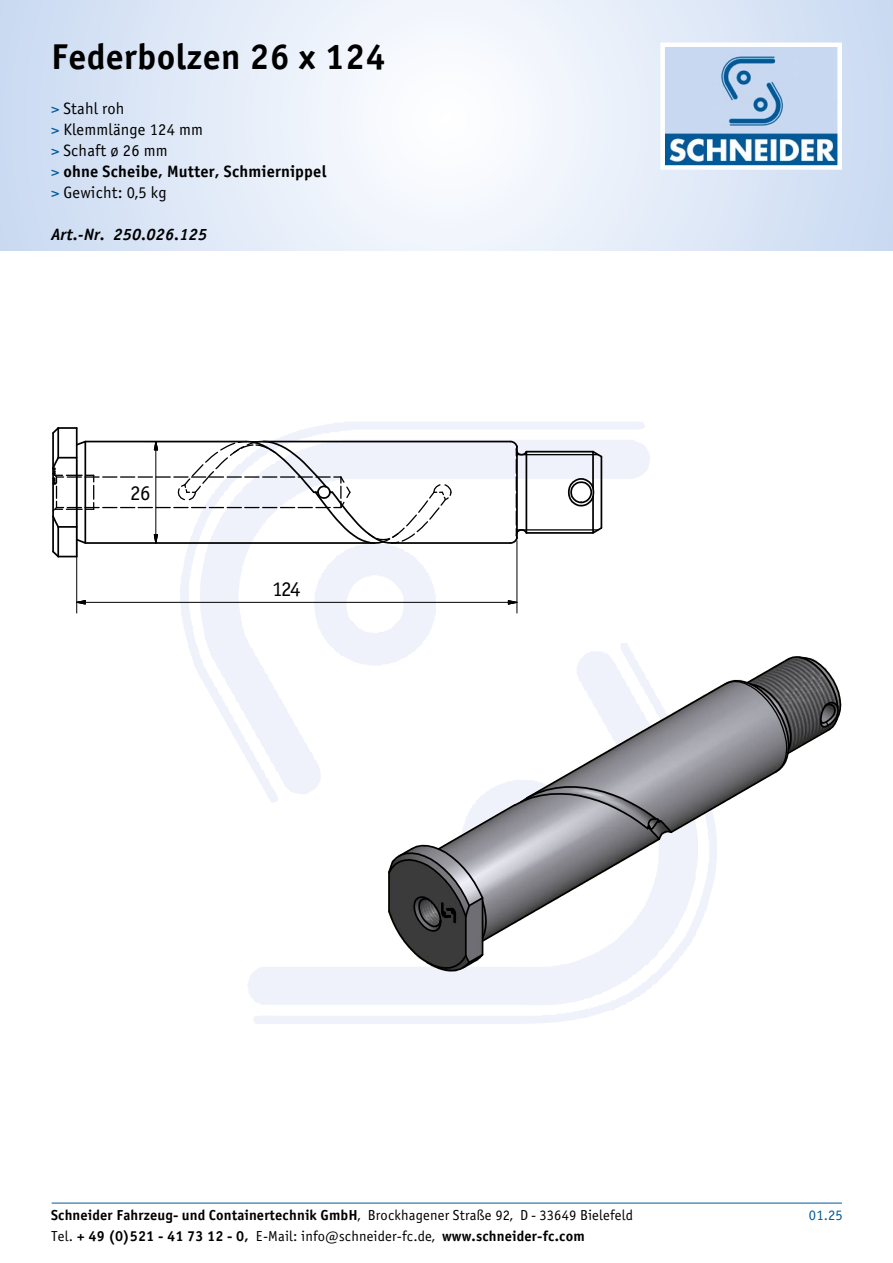
<style>
.page{position:relative;width:893px;height:1263px;background:#fff}
.page>*{position:absolute;margin:0;border:0;box-sizing:border-box;transform-origin:0 0}
.t1{font:36px "Officina Sans Bold ITC";letter-spacing:.01em;color:#000}
.t2{font:21px "Officina Sans Book ITC";color:#000}
.t3{font:18.75px "ISOCPEUR";color:#000}
.t4{font:16.5px/21px "Officina Sans Book ITC";letter-spacing:.01em;color:#000}
.t5{font:16.5px "Officina Sans Bold ITC";letter-spacing:.01em;color:#000}
.t6{font:italic 16.5px "Officina Sans Bold ITC";letter-spacing:.01em;color:#000}
.t7{font:14.55px "Officina Sans Bold ITC";letter-spacing:.01em;color:#000}
.t8{font:14.55px "Officina Sans Book ITC";color:#005a9a}
.s1{color:#005a9a}
.s2{font-family:"Officina Sans Book ITC";color:#005a9a}
.s3{font-family:"Officina Sans Book ITC"}
</style>
<div class="page">
<svg style="left:0;top:0;width:893px;height:251px"></svg>
<img style="left:665px;top:48px;width:172px;height:117px">
<div style="left:660px;top:43px;width:182px;height:127px;border:4px solid #fff"></div>
<hr style="left:52px;top:1203px;width:790px;height:1px;background:#005a9a">
<svg style="left:509px;top:440px;width:20px;height:105px"></svg>
<hr style="left:601px;top:457px;width:1px;height:71px;background:#000">
<hr style="left:592px;top:452px;width:2px;height:36px;background:#000">
<svg style="left:591px;top:449px;width:13px;height:10px"></svg>
<svg style="left:567px;top:477px;width:37px;height:57px"></svg>
<hr style="left:392px;top:542px;width:118px;height:2px;background:#000">
<hr style="left:263px;top:441px;width:247px;height:1px;background:#000">
<hr style="left:526px;top:451px;width:67px;height:1px;background:#000">
<hr style="left:526px;top:532px;width:67px;height:2px;background:#000">
<hr style="left:517px;top:454px;width:81px;height:1px;background:#000">
<hr style="left:517px;top:529px;width:81px;height:1px;background:#000">
<svg style="left:387px;top:655px;width:455px;height:317px"></svg>
<svg style="left:52px;top:426px;width:400px;height:133px"></svg>
<hr style="left:155px;top:450px;width:1px;height:85px;background:#000">
<hr style="left:145px;top:441px;width:115px;height:1px;background:#000">
<svg style="left:507px;top:600px;width:11px;height:5px"></svg>
<svg style="left:77px;top:600px;width:9px;height:5px"></svg>
<hr style="left:85px;top:602px;width:423px;height:1px;background:#000">
<hr style="left:516px;top:541px;width:1px;height:72px;background:#000">
<hr style="left:76px;top:460px;width:1px;height:153px;background:#000">
<div style="left:130px;top:485px;width:23px;height:19px;background:#fff"></div>
<h1 class="t1" style="left:51px;top:34px;width:336px">Federbolzen 26 x 124</h1>
<p class="t4" style="left:51px;top:98px;width:154px"><span class="s1">&gt;</span> Stahl roh<br><span class="s1">&gt;</span> Klemmlänge 124 mm <span class="s1">&gt;</span> Schaft ø 26 mm</p>
<p class="t5" style="left:51px;top:161px;width:277px"><span class="s2">&gt;</span> ohne Scheibe, Mutter, Schmiernippel</p>
<p class="t4" style="left:51px;top:182px;width:117px"><span class="s1">&gt;</span> Gewicht: 0,5 kg</p>
<p class="t6" style="left:51px;top:224px;width:158px">Art.-Nr. 250.026.125</p>
<h2 class="t2" style="left:130px;top:481px;width:22px">26</h2>
<p class="t3" style="left:132px;top:497px;width:11px;rotate:-90deg">D</p>
<h2 class="t2" style="left:272px;top:576px;width:30px">124</h2>
<p class="t3" style="left:293px;top:579px;width:10px">L</p>
<p class="t7" style="left:51px;top:1206px;width:583px">Schneider Fahrzeug- und Containertechnik GmbH<span class="s3">, Brockhagener Straße 92, D - 33649 Bielefeld</span></p>
<p class="t8" style="left:809px;top:1206px;width:35px">01.25</p>
<p class="t7" style="left:51px;top:1227px;width:535px"><span class="s3">Tel.</span> + 49 (0)521 - 41 73 12 - 0, <span class="s3">E-Mail: info@schneider-fc.de,</span> www.schneider-fc.com</p>
</div>
